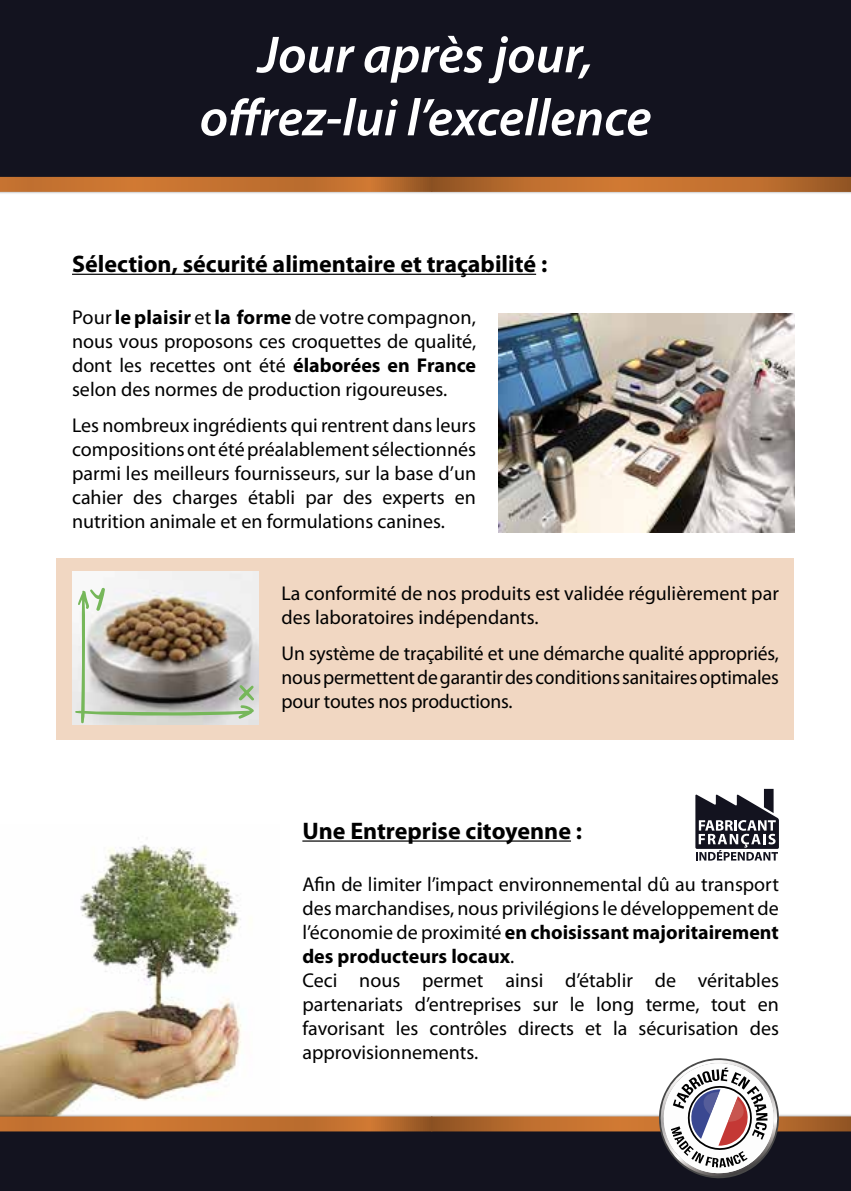
<style>
.page{position:relative;width:851px;height:1191px;background:#fff}
.page>*{position:absolute;margin:0;border:0;box-sizing:border-box;transform-origin:0 0}
.t1{font:italic 600 52.4px/63px "Myriad Pro";color:#fff;text-align:center}
.t2{font:700 24px "Myriad Pro";color:#000}
.t3{font:20px/24px "Myriad Pro";color:#000;text-align:justify}
.s1{font-weight:700}
</style>
<div class="page">
<hr style="left:302px;top:840px;width:269px;height:1px;background:#000">
<img style="left:0;top:844px;width:242px;height:206px">
<div style="left:0;top:0;width:850px;height:185px;background:#13131f"></div>
<div style="left:0;top:1122px;width:850px;height:69px;background:#13131f"></div>
<svg style="left:432px;top:177px;width:418px;height:7px;background:#b96b2d"></svg>
<svg style="left:0;top:177px;width:432px;height:7px;background:#c1702f"></svg>
<svg style="left:0;top:184px;width:850px;height:10px;background:#c58654"></svg>
<svg style="left:0;top:1050px;width:850px;height:129px"></svg>
<div style="left:57px;top:558px;width:737px;height:182px;background:#f1d7c2"></div>
<hr style="left:72px;top:274px;width:464px;height:1px;background:#000">
<img style="left:498px;top:314px;width:296px;height:218px">
<svg style="left:695px;top:789px;width:83px;height:71px"></svg>
<img style="left:72px;top:571px;width:187px;height:153px">
<img style="left:75px;top:587px;width:180px;height:136px">
<h1 class="t1" style="left:199px;top:22px;width:453px">Jour après jour, offrez-lui l’excellence</h1>
<p class="t2" style="left:72px;top:248px;width:476px">Sélection, sécurité alimentaire et traçabilité :</p>
<p class="t3" style="left:72px;top:305px;width:405px">Pour <span class="s1">le plaisir</span> et <span class="s1">la forme</span> de votre compagnon, nous vous proposons ces croquettes de qualité, dont les recettes ont été <span class="s1">élaborées en France </span>selon des normes de production rigoureuses.</p>
<p class="t3" style="left:72px;top:413px;width:405px">Les nombreux ingrédients qui rentrent dans leurs compositions ont été préalablement sélectionnés parmi les meilleurs fournisseurs, sur la base d’un cahier des charges établi par des experts en nutrition animale et en formulations canines.</p>
<p class="t3" style="left:281px;top:581px;width:499px">La conformité de nos produits est validée régulièrement par des laboratoires indépendants.</p>
<p class="t3" style="left:281px;top:641px;width:499px">Un système de traçabilité et une démarche qualité appropriés, nous permettent de garantir des conditions sanitaires optimales pour toutes nos productions.</p>
<p class="t2" style="left:302px;top:815px;width:281px">Une Entreprise citoyenne :</p>
<p class="t3" style="left:302px;top:871px;width:478px;text-align:left">Afin de limiter l’impact environnemental dû au transport des marchandises, nous privilégions le développement de l’économie de proximité <span class="s1">en choisissant majoritairement des producteurs locaux</span>.<br>Ceci nous permet ainsi d’établir de véritables partenariats d’entreprises sur le long terme, tout en favorisant les contrôles directs et la sécurisation des approvisionnements.</p>
</div>
